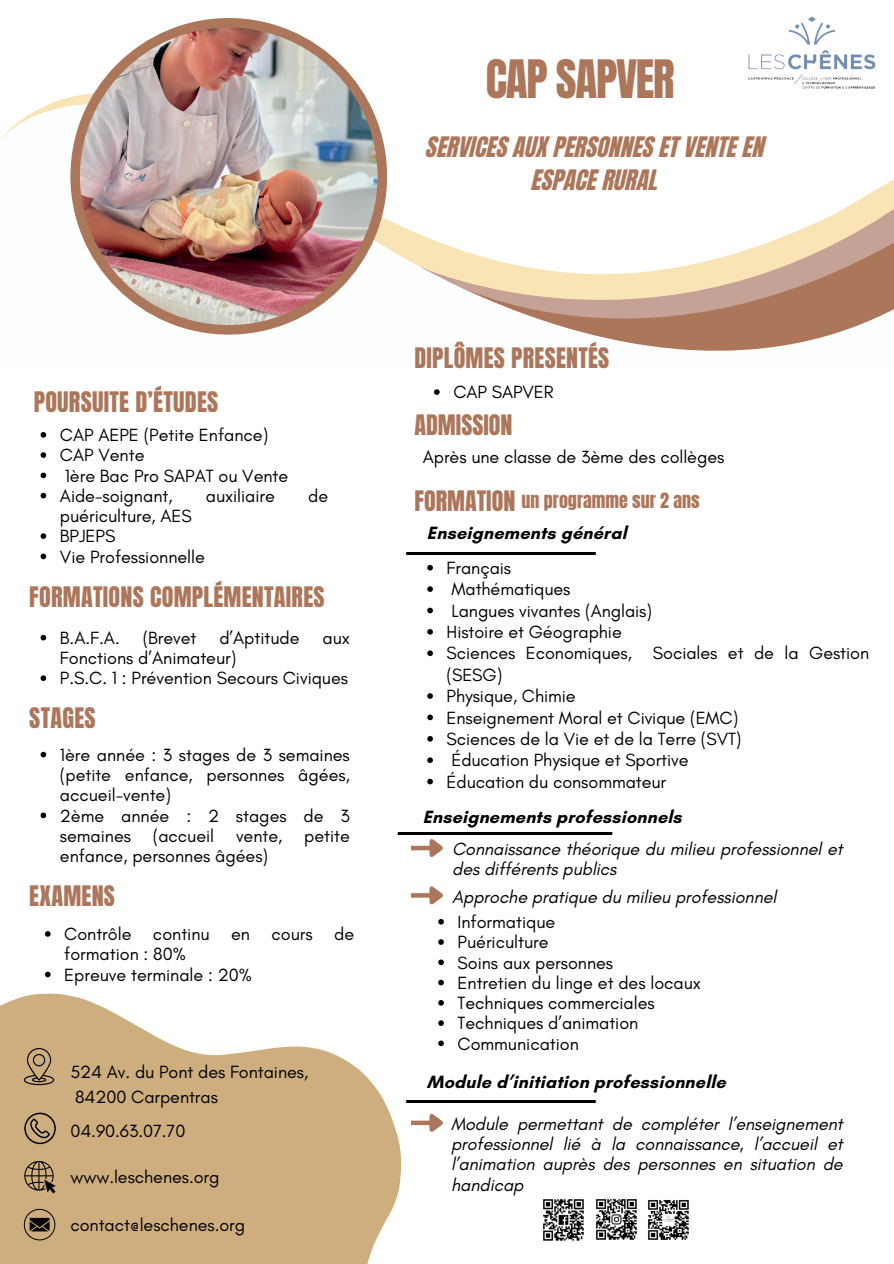
<style>
.page{position:relative;width:894px;height:1264px;background:#fff}
.page>*{position:absolute;margin:0;border:0;box-sizing:border-box;transform-origin:0 0}
.t1{font:45px "Anton";letter-spacing:-.025em;color:#ac765b}
.t2{font:24px "Anton";letter-spacing:.01em;color:#ac765b}
.t3{font:24px/32.7px "CA Generated";color:#ac765b;text-align:center}
.t4{font:18px/20.2px "Glacial Indifference";color:#000}
.t5{font:italic 18px/20.2px "Glacial Indifference";letter-spacing:-.005em;color:#000}
.t6{font:700 18px "Glacial Indifference";letter-spacing:.01em;color:#000}
.t7{font:18px "Anton";color:#ac765b}
</style>
<div class="page">
<svg style="left:0;top:34px;width:893px;height:404px"></svg>
<div style="left:70px;top:18px;width:317px;height:316px;background:#ac765b;border-radius:50%"></div>
<img style="left:80px;top:28px;width:297px;height:297px;border-radius:50%">
<img style="left:397px;top:832px;width:216px;height:2px">
<img style="left:406px;top:552px;width:190px;height:2px">
<svg style="left:0;top:993px;width:401px;height:270px;fill:#ceae7e"></svg>
<svg style="left:24px;top:1160px;width:32px;height:33px"></svg>
<svg style="left:24px;top:1048px;width:30px;height:37px"></svg>
<svg style="left:24px;top:1112px;width:32px;height:32px"></svg>
<svg style="left:24px;top:1208px;width:31px;height:32px"></svg>
<img style="left:543px;top:1199px;width:41px;height:42px">
<img style="left:596px;top:1199px;width:41px;height:41px">
<img style="left:648px;top:1200px;width:41px;height:40px">
<div style="left:411px;top:845px;width:19px;height:5px;background:#ac765b"></div>
<svg style="left:425px;top:839px;width:18px;height:18px"></svg>
<div style="left:411px;top:1120px;width:19px;height:5px;background:#ac765b"></div>
<svg style="left:425px;top:1114px;width:18px;height:18px"></svg>
<img style="left:371px;top:1100px;width:225px;height:2px">
<svg style="left:411px;top:893px;width:14px;height:4px"></svg>
<svg style="left:425px;top:886px;width:18px;height:19px"></svg>
<svg style="left:434px;top:389px;width:5px;height:6px"></svg>
<svg style="left:427px;top:565px;width:6px;height:5px"></svg>
<svg style="left:427px;top:586px;width:6px;height:6px"></svg>
<svg style="left:427px;top:607px;width:6px;height:6px"></svg>
<svg style="left:427px;top:629px;width:6px;height:5px"></svg>
<svg style="left:427px;top:650px;width:6px;height:6px"></svg>
<svg style="left:427px;top:693px;width:6px;height:6px"></svg>
<svg style="left:427px;top:714px;width:6px;height:6px"></svg>
<svg style="left:427px;top:736px;width:6px;height:5px"></svg>
<svg style="left:427px;top:757px;width:6px;height:6px"></svg>
<svg style="left:427px;top:778px;width:6px;height:6px"></svg>
<svg style="left:41px;top:432px;width:5px;height:5px"></svg>
<svg style="left:41px;top:452px;width:5px;height:6px"></svg>
<svg style="left:41px;top:472px;width:5px;height:6px"></svg>
<svg style="left:41px;top:493px;width:5px;height:5px"></svg>
<svg style="left:41px;top:533px;width:5px;height:6px"></svg>
<svg style="left:41px;top:553px;width:5px;height:6px"></svg>
<svg style="left:41px;top:635px;width:5px;height:5px"></svg>
<svg style="left:41px;top:675px;width:5px;height:6px"></svg>
<svg style="left:41px;top:751px;width:5px;height:6px"></svg>
<svg style="left:41px;top:812px;width:5px;height:6px"></svg>
<svg style="left:438px;top:919px;width:5px;height:5px"></svg>
<svg style="left:438px;top:939px;width:5px;height:5px"></svg>
<svg style="left:438px;top:959px;width:5px;height:6px"></svg>
<svg style="left:438px;top:979px;width:5px;height:6px"></svg>
<svg style="left:438px;top:1000px;width:5px;height:5px"></svg>
<svg style="left:438px;top:1020px;width:5px;height:5px"></svg>
<svg style="left:438px;top:1040px;width:5px;height:6px"></svg>
<svg style="left:45px;top:931px;width:6px;height:5px"></svg>
<svg style="left:45px;top:971px;width:6px;height:6px"></svg>
<img style="left:746px;top:16px;width:131px;height:74px">
<h2 class="t2" style="left:34px;top:390px;width:186px">POURSUITE D’ÉTUDES</h2>
<p class="t4" style="left:60px;top:425px;width:230px">CAP AEPE (Petite Enfance)<br>CAP Vente<br>1ère Bac Pro SAPAT ou Vente<br>Aide-soignant,</p>
<p class="t4" style="left:206px;top:486px;width:71px">auxiliaire</p>
<p class="t4" style="left:308px;top:486px;width:22px">de</p>
<p class="t4" style="left:60px;top:506px;width:146px">puériculture, AES<br>BPJEPS<br>Vie Professionnelle</p>
<h2 class="t2" style="left:29px;top:584px;width:297px">FORMATIONS COMPLÉMENTAIRES</h2>
<p class="t4" style="left:60px;top:628px;width:61px">B.A.F.A.</p>
<p class="t4" style="left:143px;top:628px;width:55px">(Brevet</p>
<p class="t4" style="left:219px;top:628px;width:82px">d’Aptitude</p>
<p class="t4" style="left:322px;top:628px;width:29px">aux</p>
<p class="t4" style="left:60px;top:648px;width:289px">Fonctions d’Animateur)<br>P.S.C. 1 : Prévention Secours Civiques</p>
<h2 class="t2" style="left:29px;top:705px;width:68px">STAGES</h2>
<p class="t4" style="left:60px;top:745px;width:291px">1ère année : 3 stages de 3 semaines (petite enfance, personnes âgées, accueil-vente)<br>2ème année : 2 stages de 3 semaines (accueil vente, petite enfance, personnes âgées)</p>
<h2 class="t2" style="left:29px;top:883px;width:87px">EXAMENS</h2>
<p class="t4" style="left:64px;top:924px;width:291px">Contrôle continu en cours de formation : 80%<br>Epreuve terminale : 20%</p>
<p class="t4" style="left:70px;top:1060px;width:239px;line-height:24.8px">524 Av. du Pont des Fontaines,<br>84200 Carpentras</p>
<p class="t4" style="left:70px;top:1120px;width:117px">04.90.63.07.70</p>
<p class="t4" style="left:70px;top:1166px;width:150px">www.leschenes.org</p>
<p class="t4" style="left:70px;top:1214px;width:176px">contact@leschenes.org</p>
<h1 class="t1" style="left:485px;top:56px;width:190px">CAP SAPVER</h1>
<h2 class="t3" style="left:427px;top:132px;width:340px">SERVICES AUX PERSONNES ET VENTE EN<br>ESPACE RURAL</h2>
<h2 class="t2" style="left:414px;top:345px;width:196px">DIPLÔMES PRESENTÉS</h2>
<p class="t4" style="left:453px;top:382px;width:102px">CAP SAPVER</p>
<h2 class="t2" style="left:414px;top:413px;width:99px">ADMISSION</h2>
<p class="t4" style="left:422px;top:447px;width:303px">Après une classe de 3ème des collèges</p>
<h2 class="t2" style="left:414px;top:488px;width:102px">FORMATION</h2>
<p class="t7" style="left:521px;top:491px;width:179px">un programme sur 2 ans</p>
<p class="t6" style="left:427px;top:522px;width:201px">Enseignements général</p>
<p class="t4" style="left:446px;top:557px;width:424px;line-height:21.3px">Français<br>Mathématiques<br>Langues vivantes (Anglais)<br>Histoire et Géographie<br>Sciences Economiques, Sociales et de la Gestion (SESG)<br>Physique, Chimie<br>Enseignement Moral et Civique (EMC)<br>Sciences de la Vie et de la Terre (SVT)<br>Éducation Physique et Sportive<br>Éducation du consommateur</p>
<p class="t6" style="left:422px;top:806px;width:260px">Enseignements professionnels</p>
<p class="t5" style="left:452px;top:839px;width:392px">Connaissance théorique du milieu professionnel et des différents publics</p>
<p class="t5" style="left:452px;top:886px;width:326px">Approche pratique du milieu professionnel</p>
<p class="t4" style="left:457px;top:912px;width:245px">Informatique<br>Puériculture<br>Soins aux personnes<br>Entretien du linge et des locaux<br>Techniques commerciales<br>Techniques d’animation<br>Communication</p>
<p class="t6" style="left:427px;top:1070px;width:300px">Module d’initiation professionnelle</p>
<p class="t5" style="left:451px;top:1113px;width:393px;text-align:justify">Module permettant de compléter l’enseignement professionnel lié à la connaissance, l’accueil et l’animation auprès des personnes en situation de handicap</p>
</div>
